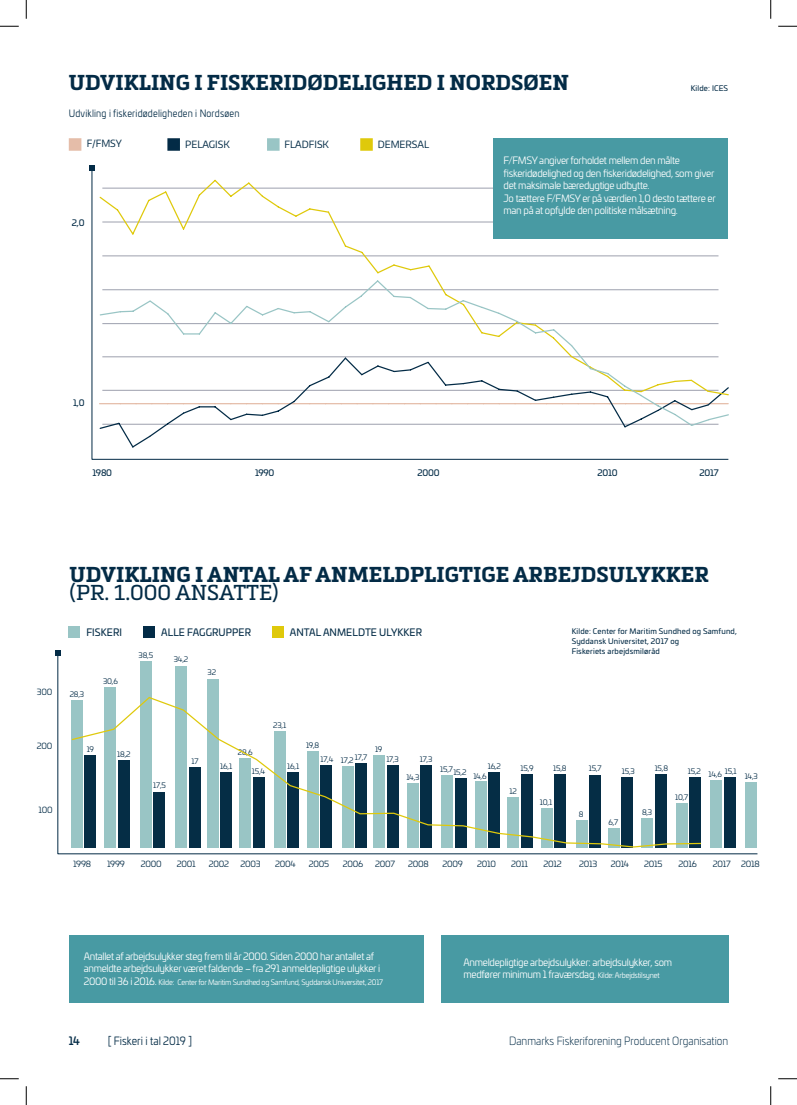
<style>
.page{position:relative;width:797px;height:1105px;background:#fff}
.page>*{position:absolute;margin:0;border:0;box-sizing:border-box;transform-origin:0 0}
.t1{font:700 21.25px "Metronic Slab Pro";color:#032b46}
.t2{font:21.25px "Metronic Slab Pro";color:#032b46}
.t3{font:300 11.25px "Univia Pro";color:#032b46;scale:.9 1}
.t4{font:11.25px "Univia Pro";color:#032b46;scale:.9 1}
.t5{font:500 11.25px "Univia Pro";color:#032b46;scale:.9 1}
.t6{font:10px/12.5px "Univia Pro";letter-spacing:-.03em;color:#fff;scale:.96 1}
.t7{font:10px "Univia Pro";letter-spacing:.01em;color:#032b46;scale:.96 1}
.t8{font:10px "Univia Pro";letter-spacing:.02em;color:#032b46;scale:.88 1}
.t9{font:10px "Encode Sans";color:#032b46;scale:.96 1}
.t10{font:8.75px "Univia Pro";letter-spacing:-.03em;color:#032b46}
.t11{font:8.38px "Univia Pro";letter-spacing:-.03em;color:#032b46}
.t12{font:7.5px "Univia Pro";letter-spacing:-.03em;color:#032b46}
.t13{font:7.5px/10px "Univia Pro";letter-spacing:.02em;color:#032b46}
.t14{font:7.5px "Univia Pro";letter-spacing:-.03em;color:#fff;scale:.96 1}
.s1{font-size:10px}
.s2{font-size:7.5px}
</style>
<div class="page">
<svg style="left:75px;top:138px;width:1px;height:13px"></svg>
<svg style="left:174px;top:138px;width:1px;height:13px"></svg>
<svg style="left:273px;top:138px;width:1px;height:13px"></svg>
<svg style="left:366px;top:138px;width:1px;height:13px"></svg>
<svg style="left:91px;top:167px;width:637px;height:293px"></svg>
<svg style="left:89px;top:165px;width:5px;height:5px"></svg>
<svg style="left:57px;top:652px;width:700px;height:202px"></svg>
<svg style="left:55px;top:650px;width:5px;height:5px"></svg>
<div style="left:68px;top:626px;width:12px;height:11px;background:#99c5c5"></div>
<div style="left:143px;top:626px;width:12px;height:11px;background:#032b46"></div>
<div style="left:272px;top:626px;width:11px;height:11px;background:#dfc90b"></div>
<svg style="left:99px;top:427px;width:629px;height:22px"></svg>
<svg style="left:98px;top:179px;width:630px;height:217px"></svg>
<svg style="left:99px;top:279px;width:630px;height:148px"></svg>
<svg style="left:690px;top:403px;width:19px;height:8px"></svg>
<svg style="left:690px;top:418px;width:20px;height:9px"></svg>
<div style="left:493px;top:138px;width:234px;height:100px;background:#489aa3"></div>
<div style="left:70px;top:936px;width:354px;height:67px;background:#489aa3"></div>
<div style="left:441px;top:936px;width:287px;height:67px;background:#489aa3"></div>
<div style="left:745px;top:782px;width:12px;height:66px;background:#99c5c5"></div>
<div style="left:105px;top:687px;width:11px;height:161px;background:#99c5c5"></div>
<div style="left:140px;top:662px;width:11px;height:186px;background:#99c5c5"></div>
<div style="left:175px;top:666px;width:12px;height:182px;background:#99c5c5"></div>
<div style="left:207px;top:679px;width:12px;height:169px;background:#99c5c5"></div>
<div style="left:710px;top:780px;width:12px;height:68px;background:#99c5c5"></div>
<div style="left:724px;top:778px;width:11px;height:70px;background:#052d45"></div>
<svg style="left:70px;top:696px;width:632px;height:152px"></svg>
<svg style="left:0;top:25px;width:19px;height:2px"></svg>
<svg style="left:778px;top:25px;width:19px;height:2px"></svg>
<svg style="left:0;top:1078px;width:19px;height:1px"></svg>
<svg style="left:778px;top:1078px;width:19px;height:1px"></svg>
<svg style="left:25px;top:0;width:2px;height:19px"></svg>
<svg style="left:25px;top:1086px;width:2px;height:19px"></svg>
<svg style="left:770px;top:0;width:1px;height:19px"></svg>
<svg style="left:770px;top:1086px;width:1px;height:19px"></svg>
<h1 class="t1" style="left:69px;top:69px;width:501px">UDVIKLING I FISKERIDØDELIGHED I NORDSØEN</h1>
<p class="t8" style="left:69px;top:106px;width:195px">Udvikling i fiskeridødeligheden i Nordsøen</p>
<p class="t9" style="left:87px;top:137px;width:38px">F/FMSY</p>
<p class="t9" style="left:185px;top:137px;width:48px">PELAGISK</p>
<p class="t9" style="left:284px;top:137px;width:48px">FLADFISK</p>
<p class="t9" style="left:378px;top:137px;width:55px">DEMERSAL</p>
<p class="t13" style="left:690px;top:82px;width:39px">Kilde: ICES</p>
<p class="t10" style="left:72px;top:216px;width:14px">2,0</p>
<p class="t6" style="left:503px;top:154px;width:222px">F/FMSY angiver forholdet mellem den målte fiskeridødelighed og den fiskeridødelighed, som giver det maksimale bæredygtige udbytte.<br>Jo tættere F/FMSY er på værdien 1,0 desto tættere er man på at opfylde den politiske målsætning.</p>
<p class="t10" style="left:73px;top:396px;width:13px">1,0</p>
<p class="t10" style="left:93px;top:466px;width:21px">1980</p>
<p class="t10" style="left:255px;top:466px;width:21px">1990</p>
<p class="t10" style="left:417px;top:466px;width:24px">2000</p>
<p class="t10" style="left:597px;top:466px;width:22px">2010</p>
<p class="t10" style="left:699px;top:466px;width:21px">2017</p>
<h1 class="t1" style="left:70px;top:561px;width:641px">UDVIKLING I ANTAL AF ANMELDPLIGTIGE ARBEJDSULYKKER</h1>
<h1 class="t2" style="left:70px;top:577px;width:211px">(PR. 1.000 ANSATTE)</h1>
<p class="t7" style="left:86px;top:624px;width:38px">FISKERI</p>
<p class="t7" style="left:161px;top:624px;width:95px">ALLE FAGGRUPPER</p>
<p class="t7" style="left:290px;top:624px;width:139px">ANTAL ANMELDTE ULYKKER</p>
<p class="t13" style="left:571px;top:625px;width:167px">Kilde: Center for Maritim Sundhed og Samfund,<br>Syddansk Universitet, 2017 og<br>Fiskeriets arbejdsmiløråd</p>
<p class="t12" style="left:139px;top:650px;width:16px">38,5</p>
<p class="t12" style="left:174px;top:654px;width:16px">34,2</p>
<p class="t12" style="left:208px;top:667px;width:10px">32</p>
<p class="t12" style="left:103px;top:675px;width:16px">30,6</p>
<p class="t11" style="left:37px;top:686px;width:17px">300</p>
<p class="t12" style="left:70px;top:689px;width:16px">28,3</p>
<p class="t12" style="left:273px;top:720px;width:14px">23,1</p>
<p class="t11" style="left:37px;top:739px;width:17px">200</p>
<p class="t12" style="left:87px;top:744px;width:9px">19</p>
<p class="t12" style="left:117px;top:749px;width:15px">18,2</p>
<p class="t12" style="left:191px;top:756px;width:9px">17</p>
<p class="t12" style="left:238px;top:746px;width:16px">28,6</p>
<p class="t12" style="left:220px;top:761px;width:13px">16,1</p>
<p class="t12" style="left:252px;top:765px;width:15px">15,4</p>
<p class="t12" style="left:306px;top:739px;width:15px">19,8</p>
<p class="t12" style="left:287px;top:761px;width:13px">16,1</p>
<p class="t12" style="left:320px;top:754px;width:48px">17,4 17,2 17,7</p>
<p class="t12" style="left:375px;top:744px;width:9px">19</p>
<p class="t12" style="left:386px;top:754px;width:14px">17,3</p>
<p class="t12" style="left:420px;top:754px;width:14px">17,3</p>
<p class="t12" style="left:406px;top:771px;width:15px">14,3</p>
<p class="t12" style="left:488px;top:761px;width:15px">16,2</p>
<p class="t12" style="left:440px;top:765px;width:28px">15,715,2</p>
<p class="t12" style="left:473px;top:770px;width:15px">14,6</p>
<p class="t12" style="left:520px;top:762px;width:15px">15,9</p>
<p class="t12" style="left:553px;top:763px;width:15px">15,8</p>
<p class="t12" style="left:589px;top:763px;width:14px">15,7</p>
<p class="t12" style="left:622px;top:766px;width:14px">15,3</p>
<p class="t12" style="left:654px;top:763px;width:15px">15,8</p>
<p class="t12" style="left:688px;top:765px;width:15px">15,2</p>
<p class="t12" style="left:708px;top:767px;width:30px">14,6 15,1</p>
<p class="t12" style="left:744px;top:771px;width:15px">14,3</p>
<p class="t11" style="left:39px;top:803px;width:16px">100</p>
<p class="t12" style="left:153px;top:780px;width:14px">17,5</p>
<p class="t12" style="left:509px;top:785px;width:9px">12</p>
<p class="t12" style="left:540px;top:796px;width:14px">10,1</p>
<p class="t12" style="left:579px;top:809px;width:6px">8</p>
<p class="t12" style="left:608px;top:816px;width:11px">6,7</p>
<p class="t12" style="left:642px;top:807px;width:12px">8,3</p>
<p class="t12" style="left:675px;top:792px;width:15px">10,7</p>
<p class="t11" style="left:73px;top:858px;width:20px">1998</p>
<p class="t11" style="left:107px;top:858px;width:19px">1999</p>
<p class="t11" style="left:141px;top:858px;width:22px">2000</p>
<p class="t11" style="left:177px;top:858px;width:20px">2001</p>
<p class="t11" style="left:209px;top:858px;width:22px">2002</p>
<p class="t11" style="left:240px;top:858px;width:22px">2003</p>
<p class="t11" style="left:275px;top:858px;width:22px">2004</p>
<p class="t11" style="left:309px;top:858px;width:22px">2005</p>
<p class="t11" style="left:343px;top:858px;width:22px">2006</p>
<p class="t11" style="left:375px;top:858px;width:21px">2007</p>
<p class="t11" style="left:408px;top:858px;width:22px">2008</p>
<p class="t11" style="left:442px;top:858px;width:22px">2009</p>
<p class="t11" style="left:477px;top:858px;width:20px">2010</p>
<p class="t11" style="left:511px;top:858px;width:18px">2011</p>
<p class="t11" style="left:543px;top:858px;width:20px">2012</p>
<p class="t11" style="left:579px;top:858px;width:20px">2013</p>
<p class="t11" style="left:610px;top:858px;width:20px">2014</p>
<p class="t11" style="left:644px;top:858px;width:20px">2015</p>
<p class="t11" style="left:678px;top:858px;width:20px">2016</p>
<p class="t11" style="left:712px;top:858px;width:48px">2017 2018</p>
<p class="t6" style="left:84px;top:949px;width:310px">Antallet af arbejdsulykker steg frem til år 2000. Siden 2000 har antallet af anmeldte arbejdsulykker været faldende – fra 291 anmeldepligtige ulykker i</p>
<p class="t14" style="left:84px;top:976px;width:313px"><span class="s1">2000 til 36 i 2016.</span> Kilde: Center for Maritim Sundhed og Samfund, Syddansk Universitet, 2017</p>
<p class="t6" style="left:463px;top:955px;width:219px">Anmeldepligtige arbejdsulykker: arbejdsulykker, som medfører minimum 1 fraværsdag. <span class="s2">Kilde: Arbejdstilsynet</span></p>
<p class="t5" style="left:69px;top:1032px;width:14px">14</p>
<p class="t4" style="left:108px;top:1033px;width:95px">[ Fiskeri i tal 2019 ]</p>
<p class="t3" style="left:509px;top:1033px;width:245px">Danmarks Fiskeriforening Producent Organisation</p>
</div>
